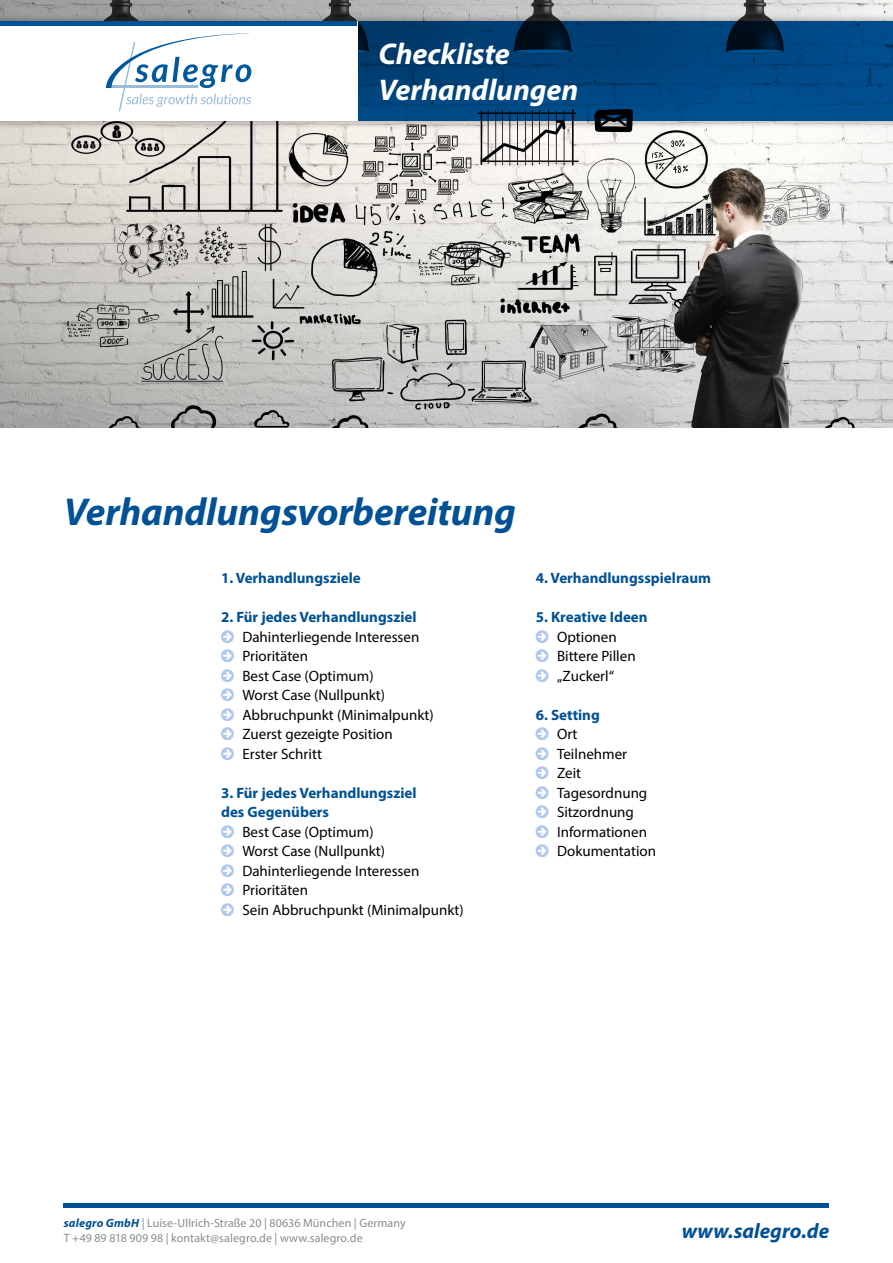
<style>
.page{position:relative;width:893px;height:1263px;background:#fff}
.page>*{position:absolute;margin:0;border:0;box-sizing:border-box;transform-origin:0 0}
.t1{font:italic 700 39px "Myriad Pro";letter-spacing:-.005em;color:#005195}
.t2{font:italic 700 30px/36px "Myriad Pro";color:#fff}
.t3{font:italic 700 21px "Myriad Pro";color:#005195}
.t4{font:15px/19.5px "Myriad Pro";color:#000}
.t5{font:700 15px/19.5px "Myriad Pro";color:#005195}
.t6{font:12px/14.4px "Myriad Pro";letter-spacing:.005em;color:#848d91}
.s1{font-weight:700;font-style:italic;color:#005195}
</style>
<div class="page">
<div style="left:64px;top:1203px;width:765px;height:5px;background:#005195"></div>
<img style="left:0;top:0;width:893px;height:427px">
<div style="left:0;top:14px;width:893px;height:115px;background:#000;opacity:.35"></div>
<svg style="left:357px;top:21px;width:536px;height:100px;background:#004178"></svg>
<div style="left:0;top:21px;width:357px;height:100px;background:#fff"></div>
<div style="left:0;top:21px;width:357px;height:5px;background:#005195"></div>
<svg style="left:106px;top:33px;width:145px;height:78px"></svg>
<h2 class="t2" style="left:378px;top:35px;width:202px">Checkliste<br>Verhandlungen</h2>
<h1 class="t1" style="left:64px;top:486px;width:454px">Verhandlungsvorbereitung</h1>
<p class="t5" style="left:221px;top:568px;width:141px">1. Verhandlungsziele</p>
<p class="t5" style="left:221px;top:607px;width:197px">2. Für jedes Verhandlungsziel</p>
<p class="t4" style="left:242px;top:627px;width:193px">Dahinterliegende Interessen<br>Prioritäten<br>Best Case (Optimum)<br>Worst Case (Nullpunkt)<br>Abbruchpunkt (Minimalpunkt)<br>Zuerst gezeigte Position<br>Erster Schritt</p>
<p class="t5" style="left:221px;top:782px;width:197px">3. Für jedes Verhandlungsziel des Gegenübers</p>
<p class="t4" style="left:242px;top:822px;width:223px">Best Case (Optimum)<br>Worst Case (Nullpunkt)<br>Dahinterliegende Interessen<br>Prioritäten<br>Sein Abbruchpunkt (Minimalpunkt)</p>
<p class="t5" style="left:536px;top:568px;width:177px">4. Verhandlungsspielraum</p>
<p class="t5" style="left:536px;top:607px;width:113px">5. Kreative Ideen</p>
<p class="t4" style="left:557px;top:627px;width:80px">Optionen<br>Bittere Pillen „Zuckerl“</p>
<p class="t5" style="left:536px;top:704px;width:66px">6. Setting</p>
<p class="t4" style="left:557px;top:724px;width:101px">Ort<br>Teilnehmer<br>Zeit<br>Tagesordnung<br>Sitzordnung<br>Informationen<br>Dokumentation</p>
<p class="t6" style="left:64px;top:1216px;width:343px"><span class="s1">salegro GmbH</span> | Luise-Ullrich-Straße 20 | 80636 München | Germany<br>T +49 89 818 909 98 | kontakt@salegro.de | www.salegro.de</p>
<h3 class="t3" style="left:682px;top:1217px;width:149px">www.salegro.de</h3>
</div>
